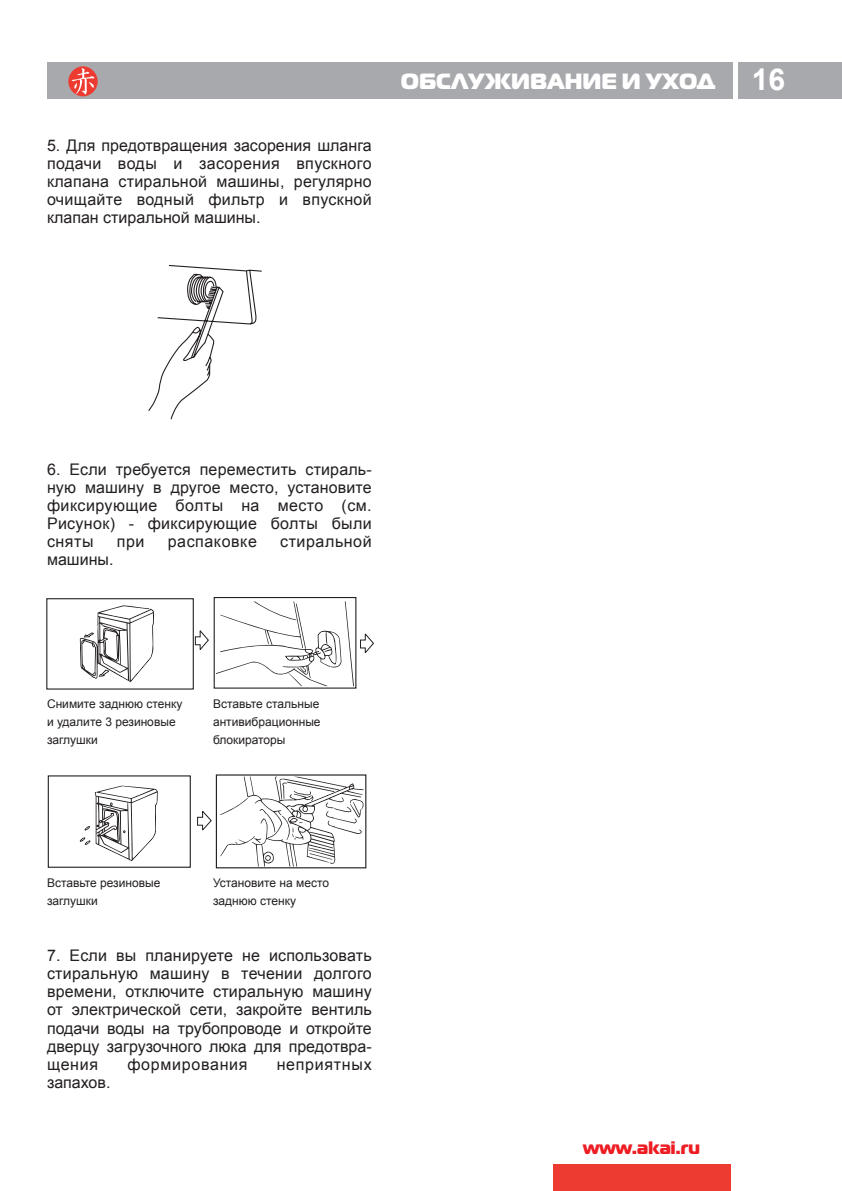
<style>
.page{position:relative;width:842px;height:1191px;background:#fff}
.page>*{position:absolute;margin:0;border:0;box-sizing:border-box;transform-origin:0 0}
.t1{font:700 30px "Arial";color:#fff}
.t2{font:22px "Magistral Black C";color:#fff}
.t3{font:18px "Magistral Black C";color:#ee1d23}
.t4{font:16px/18px "Arial MT.Win Cyrillic";letter-spacing:.02em;color:#231f20;text-align:justify}
.t5{font:16px "Arial MT.Win Cyrillic";letter-spacing:.045em;color:#231f20}
.t6{font:16px "Arial MT.Win Cyrillic";color:#231f20}
.t7{font:12px/18px "Arial MT.Win Cyrillic";color:#231f20}
</style>
<div class="page">
<div style="left:47px;top:62px;width:685px;height:37px;background:#a8a9ad"></div>
<div style="left:738px;top:62px;width:104px;height:37px;background:#a8a9ad"></div>
<svg style="left:68px;top:66px;width:30px;height:30px"></svg>
<svg style="left:72px;top:68px;width:23px;height:27px"></svg>
<div style="left:643px;top:1163px;width:88px;height:28px;background:#ee3b32"></div>
<div style="left:554px;top:1163px;width:88px;height:28px;background:#ee3b32"></div>
<svg style="left:148px;top:265px;width:114px;height:155px"></svg>
<div style="left:48px;top:775px;width:143px;height:92px;border:1px solid #231f20"></div>
<div style="left:214px;top:597px;width:142px;height:91px;border:1px solid #231f20"></div>
<div style="left:46px;top:598px;width:148px;height:91px;border:1px solid #231f20"></div>
<svg style="left:360px;top:633px;width:14px;height:20px"></svg>
<svg style="left:195px;top:630px;width:14px;height:20px"></svg>
<svg style="left:80px;top:605px;width:74px;height:77px"></svg>
<svg style="left:216px;top:601px;width:138px;height:85px"></svg>
<svg style="left:80px;top:785px;width:78px;height:76px"></svg>
<div style="left:216px;top:774px;width:150px;height:94px;border:1px solid #231f20"></div>
<svg style="left:197px;top:811px;width:15px;height:20px"></svg>
<svg style="left:220px;top:776px;width:144px;height:90px"></svg>
<p class="t4" style="left:47px;top:137px;width:326px">5. Для предотвращения засорения шланга подачи воды и засорения впускного клапана стиральной машины, регулярно очищайте водный фильтр и впускной клапан стиральной машины.</p>
<h2 class="t2" style="left:401px;top:67px;width:316px">ОБСЛУЖИВАНИЕ И УХОД</h2>
<h1 class="t1" style="left:752px;top:59px;width:35px">16</h1>
<p class="t4" style="left:47px;top:461px;width:326px">6. Если требуется переместить стираль&shy;ную машину в другое место, установите фиксирующие болты на место (см.<br>Рисунок) - фиксирующие болты были сняты</p>
<p class="t4" style="left:117px;top:533px;width:29px">при</p>
<p class="t4" style="left:168px;top:533px;width:91px">распаковке</p>
<p class="t4" style="left:280px;top:533px;width:93px">стиральной</p>
<p class="t4" style="left:47px;top:551px;width:68px">машины.</p>
<p class="t7" style="left:47px;top:695px;width:137px">Снимите заднюю стенку и удалите 3 резиновые заглушки</p>
<p class="t7" style="left:213px;top:695px;width:109px;text-align:justify">Вставьте стальные антивибрационные блокираторы</p>
<p class="t7" style="left:47px;top:874px;width:115px">Вставьте резиновые заглушки</p>
<p class="t7" style="left:213px;top:874px;width:118px">Установите на место заднюю стенку</p>
<p class="t4" style="left:47px;top:947px;width:326px">7. Если вы планируете не использовать стиральную машину в течении долгого времени, отключите стиральную машину от электрической сети, закройте вентиль подачи воды на трубопроводе и откройте дверцу загрузочного люка для предотвра&shy;щения</p>
<p class="t5" style="left:127px;top:1053px;width:122px">формирования</p>
<p class="t5" style="left:277px;top:1053px;width:96px">неприятных</p>
<p class="t6" style="left:47px;top:1071px;width:65px">запахов.</p>
<p class="t3" style="left:583px;top:1136px;width:118px">www.akai.ru</p>
</div>
